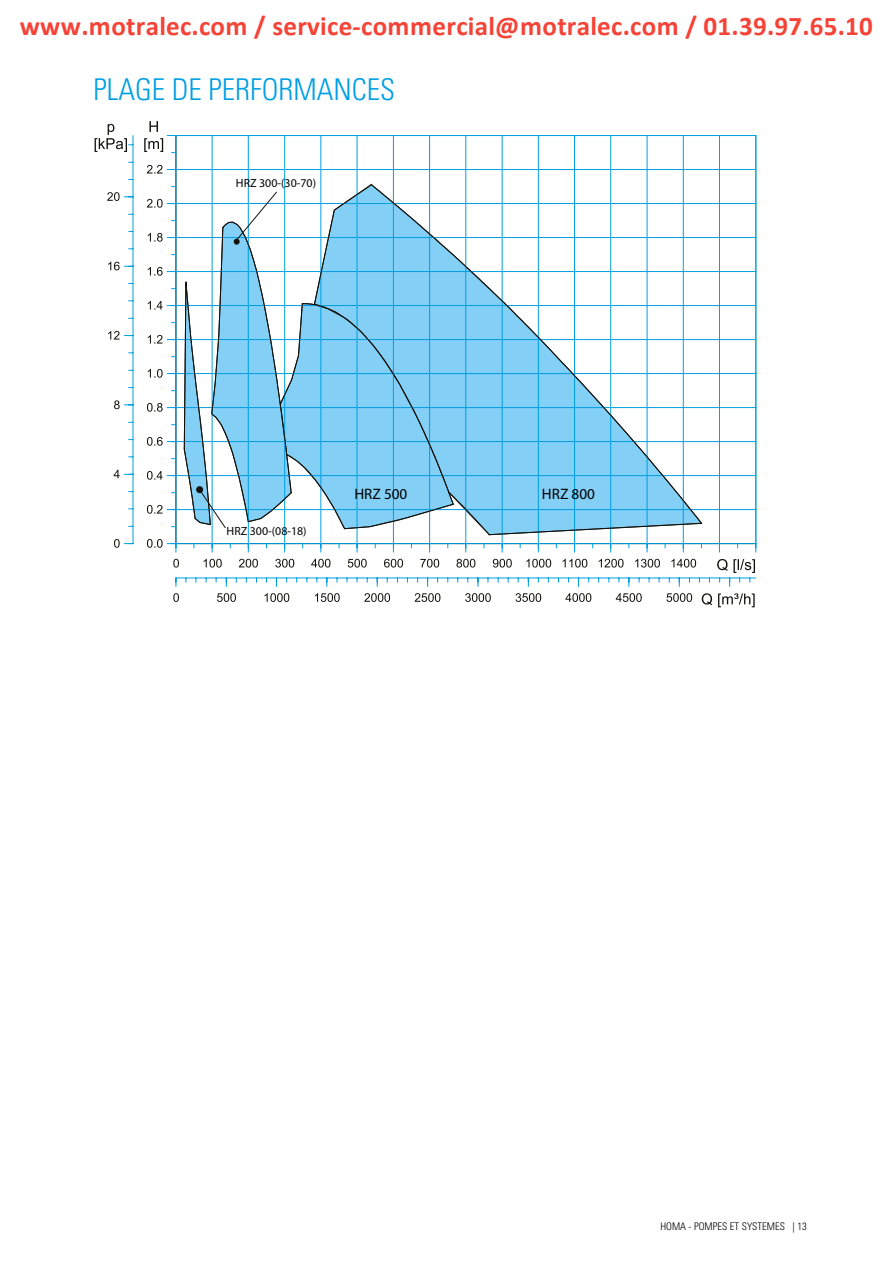
<style>
.page{position:relative;width:893px;height:1263px;background:#fff}
.page>*{position:absolute;margin:0;border:0;box-sizing:border-box;transform-origin:0 0}
.t1{font:300 condensed 30px "Univers";color:#009fe3}
.t2{font:700 27px "Calibri";color:#f54337}
.t3{font:15.15px "Myriad Pro";color:#000}
.t4{font:11.85px "Myriad Pro";color:#000}
.t5{font:300 condensed 10.5px "Univers";color:#000}
</style>
<div class="page">
<hr style="left:212px;top:136px;width:1px;height:408px;background:#009fe3">
<hr style="left:248px;top:136px;width:1px;height:408px;background:#009fe3">
<hr style="left:284px;top:136px;width:1px;height:408px;background:#009fe3">
<hr style="left:321px;top:136px;width:1px;height:408px;background:#009fe3">
<hr style="left:357px;top:136px;width:1px;height:408px;background:#009fe3">
<hr style="left:393px;top:136px;width:1px;height:408px;background:#009fe3">
<hr style="left:429px;top:136px;width:1px;height:408px;background:#009fe3">
<hr style="left:465px;top:136px;width:1px;height:408px;background:#009fe3">
<hr style="left:502px;top:136px;width:1px;height:408px;background:#009fe3">
<hr style="left:538px;top:136px;width:1px;height:408px;background:#009fe3">
<hr style="left:574px;top:136px;width:1px;height:408px;background:#009fe3">
<hr style="left:610px;top:136px;width:1px;height:408px;background:#009fe3">
<hr style="left:647px;top:136px;width:1px;height:408px;background:#009fe3">
<hr style="left:683px;top:136px;width:1px;height:408px;background:#009fe3">
<hr style="left:719px;top:136px;width:1px;height:408px;background:#009fe3">
<hr style="left:176px;top:509px;width:580px;height:1px;background:#009fe3">
<hr style="left:176px;top:475px;width:580px;height:1px;background:#009fe3">
<hr style="left:176px;top:441px;width:580px;height:1px;background:#009fe3">
<hr style="left:176px;top:407px;width:580px;height:1px;background:#009fe3">
<hr style="left:176px;top:373px;width:580px;height:1px;background:#009fe3">
<hr style="left:176px;top:339px;width:580px;height:1px;background:#009fe3">
<hr style="left:176px;top:305px;width:580px;height:1px;background:#009fe3">
<hr style="left:176px;top:271px;width:580px;height:1px;background:#009fe3">
<hr style="left:176px;top:237px;width:580px;height:1px;background:#009fe3">
<hr style="left:176px;top:203px;width:580px;height:1px;background:#009fe3">
<hr style="left:176px;top:169px;width:580px;height:1px;background:#009fe3">
<hr style="left:176px;top:578px;width:580px;height:1px;background:#009fe3">
<hr style="left:133px;top:136px;width:1px;height:408px;background:#009fe3">
<hr style="left:176px;top:543px;width:580px;height:1px;background:#009fe3">
<hr style="left:176px;top:135px;width:580px;height:1px;background:#009fe3">
<hr style="left:176px;top:136px;width:1px;height:408px;background:#009fe3">
<hr style="left:756px;top:136px;width:1px;height:408px;background:#009fe3">
<svg style="left:211px;top:184px;width:491px;height:351px"></svg>
<svg style="left:173px;top:559px;width:6px;height:8px"></svg>
<svg style="left:203px;top:558px;width:18px;height:10px"></svg>
<svg style="left:204px;top:559px;width:18px;height:8px"></svg>
<svg style="left:238px;top:558px;width:19px;height:10px"></svg>
<svg style="left:239px;top:559px;width:19px;height:8px"></svg>
<svg style="left:275px;top:559px;width:19px;height:9px"></svg>
<svg style="left:315px;top:558px;width:16px;height:10px"></svg>
<svg style="left:311px;top:559px;width:19px;height:8px"></svg>
<svg style="left:347px;top:558px;width:19px;height:10px"></svg>
<svg style="left:348px;top:559px;width:19px;height:8px"></svg>
<svg style="left:385px;top:558px;width:17px;height:10px"></svg>
<svg style="left:384px;top:559px;width:19px;height:8px"></svg>
<svg style="left:421px;top:558px;width:19px;height:10px"></svg>
<svg style="left:420px;top:559px;width:19px;height:8px"></svg>
<svg style="left:457px;top:558px;width:19px;height:10px"></svg>
<svg style="left:456px;top:559px;width:19px;height:8px"></svg>
<svg style="left:492px;top:558px;width:19px;height:10px"></svg>
<svg style="left:493px;top:559px;width:19px;height:8px"></svg>
<svg style="left:528px;top:558px;width:24px;height:10px"></svg>
<svg style="left:526px;top:559px;width:25px;height:8px"></svg>
<svg style="left:562px;top:558px;width:26px;height:10px"></svg>
<svg style="left:563px;top:559px;width:24px;height:8px"></svg>
<svg style="left:598px;top:558px;width:25px;height:10px"></svg>
<svg style="left:599px;top:559px;width:25px;height:8px"></svg>
<svg style="left:635px;top:559px;width:25px;height:9px"></svg>
<svg style="left:673px;top:558px;width:24px;height:10px"></svg>
<svg style="left:671px;top:559px;width:25px;height:8px"></svg>
<svg style="left:717px;top:559px;width:38px;height:27px"></svg>
<svg style="left:147px;top:539px;width:30px;height:13px"></svg>
<svg style="left:147px;top:505px;width:29px;height:9px"></svg>
<svg style="left:147px;top:471px;width:29px;height:9px"></svg>
<svg style="left:147px;top:437px;width:29px;height:9px"></svg>
<svg style="left:147px;top:403px;width:29px;height:9px"></svg>
<svg style="left:148px;top:369px;width:28px;height:9px"></svg>
<svg style="left:148px;top:335px;width:28px;height:9px"></svg>
<svg style="left:148px;top:301px;width:28px;height:9px"></svg>
<svg style="left:148px;top:267px;width:28px;height:9px"></svg>
<svg style="left:148px;top:233px;width:28px;height:9px"></svg>
<svg style="left:147px;top:199px;width:29px;height:9px"></svg>
<svg style="left:147px;top:165px;width:29px;height:9px"></svg>
<svg style="left:144px;top:121px;width:32px;height:32px"></svg>
<svg style="left:173px;top:593px;width:6px;height:9px"></svg>
<svg style="left:217px;top:593px;width:19px;height:9px"></svg>
<svg style="left:264px;top:593px;width:25px;height:9px"></svg>
<svg style="left:315px;top:593px;width:25px;height:9px"></svg>
<svg style="left:364px;top:593px;width:26px;height:9px"></svg>
<svg style="left:415px;top:593px;width:25px;height:9px"></svg>
<svg style="left:465px;top:593px;width:26px;height:9px"></svg>
<svg style="left:516px;top:593px;width:25px;height:9px"></svg>
<svg style="left:565px;top:593px;width:26px;height:9px"></svg>
<svg style="left:616px;top:593px;width:26px;height:9px"></svg>
<svg style="left:666px;top:593px;width:26px;height:9px"></svg>
<svg style="left:702px;top:593px;width:53px;height:14px"></svg>
<svg style="left:114px;top:539px;width:19px;height:9px"></svg>
<svg style="left:114px;top:470px;width:19px;height:8px"></svg>
<svg style="left:114px;top:400px;width:19px;height:9px"></svg>
<svg style="left:108px;top:331px;width:25px;height:9px"></svg>
<svg style="left:108px;top:262px;width:25px;height:8px"></svg>
<svg style="left:107px;top:192px;width:26px;height:9px"></svg>
<svg style="left:94px;top:138px;width:1px;height:14px"></svg>
<svg style="left:95px;top:124px;width:38px;height:28px"></svg>
<svg style="left:184px;top:192px;width:270px;height:337px"></svg>
<p class="t2" style="left:20px;top:15px;width:855px">www.motralec.com / service-commercial@motralec.com / 01.39.97.65.10</p>
<p class="t1" style="left:94px;top:72px;width:303px">PLAGE DE PERFORMANCES</p>
<p class="t4" style="left:236px;top:175px;width:82px">HRZ 300-(30-70)</p>
<p class="t4" style="left:227px;top:523px;width:82px">HRZ 300-(08-18)</p>
<p class="t3" style="left:354px;top:485px;width:54px">HRZ 500</p>
<p class="t3" style="left:542px;top:485px;width:54px">HRZ 800</p>
<p class="t5" style="left:660px;top:1220px;width:148px">HOMA - POMPES ET SYSTEMES | 13</p>
</div>
